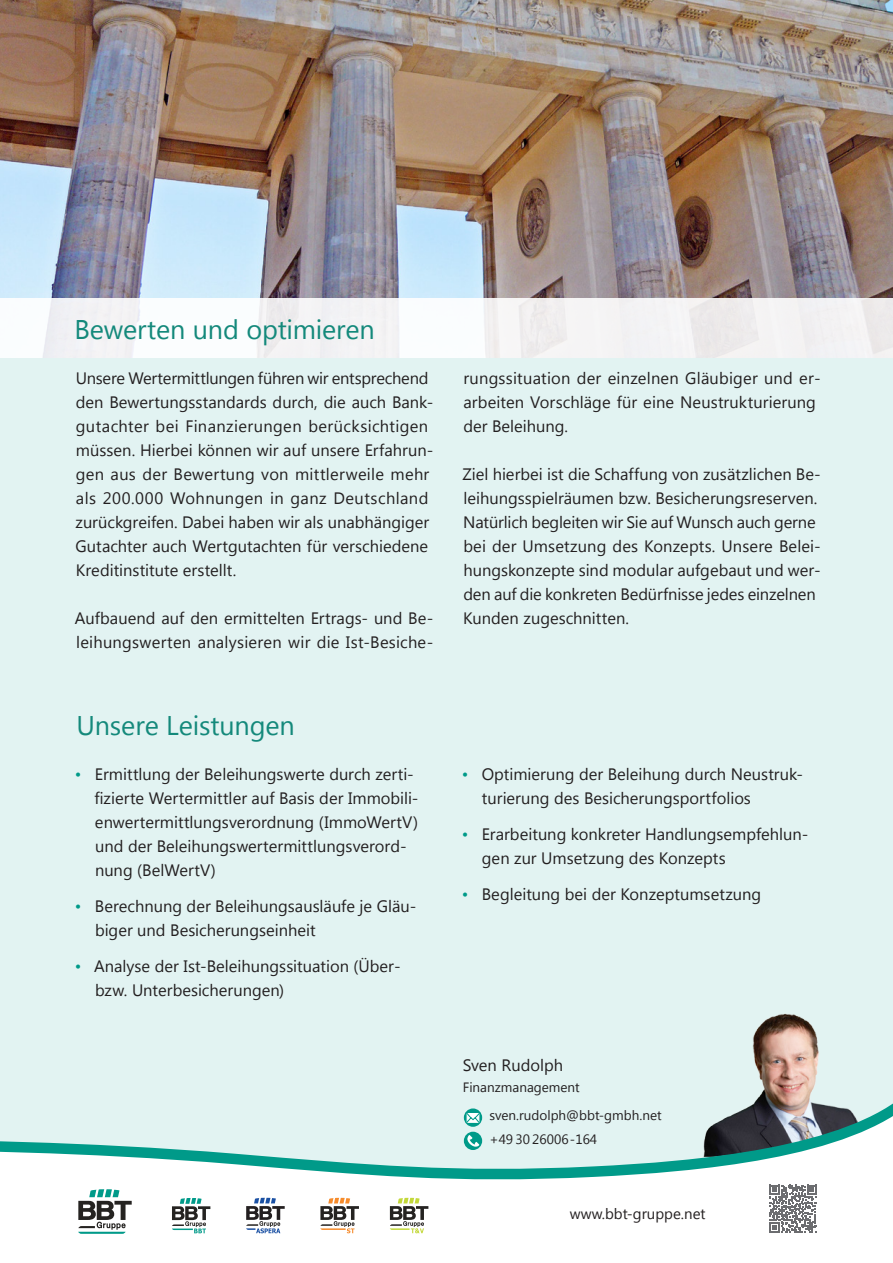
<style>
.page{position:relative;width:893px;height:1263px;background:#fff}
.page>*{position:absolute;margin:0;border:0;box-sizing:border-box;transform-origin:0 0}
.Headline_18_pt{font:27px "Segoe UI";letter-spacing:-.005em;color:#14897b}
.Fließtext{font:16.5px/24px "Segoe UI";color:#231f20}
.t1{font:15px "Segoe UI";color:#231f20}
.t2{font:13.5px "Segoe UI";color:#231f20}
.s1{color:#009a89}
</style>
<div class="page">
<div style="left:0;top:311px;width:893px;height:887px;background:#e2f3f2"></div>
<svg style="left:0;top:1181px;width:893px;height:53px"></svg>
<svg style="left:78px;top:1189px;width:54px;height:45px"></svg>
<svg style="left:246px;top:1198px;width:39px;height:35px"></svg>
<svg style="left:320px;top:1198px;width:39px;height:35px"></svg>
<svg style="left:390px;top:1198px;width:38px;height:35px"></svg>
<svg style="left:172px;top:1198px;width:38px;height:35px"></svg>
<svg style="left:0;top:1013px;width:893px;height:168px"></svg>
<img style="left:0;top:0;width:893px;height:298px">
<div style="left:0;top:298px;width:893px;height:59px;background:#f4f3f5"></div>
<svg style="left:769px;top:1185px;width:48px;height:47px"></svg>
<p class="Headline_18_pt" style="left:74px;top:311px;width:302px">Bewerten und optimieren</p>
<p class="Fließtext" style="left:75px;top:365px;width:359px">Unsere Wertermittlungen führen wir entsprechend den Bewertungsstandards durch, die auch Bank&shy;gutachter bei Finanzierungen berücksichtigen müssen. Hierbei können wir auf unsere Erfahrun&shy;gen aus der Bewertung von mittlerweile mehr als 200.000 Wohnungen in ganz Deutschland zurückgreifen. Dabei haben wir als unabhängiger Gutachter auch Wertgutachten für verschiedene Kreditinstitute erstellt.</p>
<p class="Fließtext" style="left:75px;top:605px;width:360px">Aufbauend auf den ermittelten Ertrags- und Be&shy;leihungswerten analysieren wir die Ist-Besiche-</p>
<p class="Headline_18_pt" style="left:77px;top:707px;width:220px">Unsere Leistungen</p>
<p class="Fließtext" style="left:94px;top:761px;width:326px;text-indent:-20px"><span class="s1">•</span> Ermittlung der Beleihungswerte durch zerti&shy;fizierte Wertermittler auf Basis der Immobili&shy;enwertermittlungsverordnung (ImmoWertV) und der Beleihungswertermittlungsverord&shy;nung (BelWertV)</p>
<p class="Fließtext" style="left:95px;top:893px;width:323px;text-indent:-20px"><span class="s1">•</span> Berechnung der Beleihungsausläufe je Gläu&shy;biger und Besicherungseinheit</p>
<p class="Fließtext" style="left:95px;top:953px;width:307px;text-indent:-20px"><span class="s1">•</span> Analyse der Ist-Beleihungssituation (Über&shy;bzw. Unterbesicherungen)</p>
<p class="Fließtext" style="left:463px;top:365px;width:359px">rungssituation der einzelnen Gläubiger und er&shy;arbeiten Vorschläge für eine Neustrukturierung der Beleihung.</p>
<p class="Fließtext" style="left:462px;top:461px;width:360px">Ziel hierbei ist die Schaffung von zusätzlichen Be&shy;leihungsspielräumen bzw. Besicherungsreserven.</p>
<p class="Fließtext" style="left:463px;top:509px;width:359px">Natürlich begleiten wir Sie auf Wunsch auch gerne bei der Umsetzung des Konzepts. Unsere Belei&shy;hungskonzepte sind modular aufgebaut und wer&shy;den auf die konkreten Bedürfnisse jedes einzelnen Kunden zugeschnitten.</p>
<p class="Fließtext" style="left:482px;top:761px;width:323px;text-indent:-20px"><span class="s1">•</span> Optimierung der Beleihung durch Neustruk&shy;turierung des Besicherungsportfolios</p>
<p class="Fließtext" style="left:482px;top:821px;width:328px;text-indent:-20px"><span class="s1">•</span> Erarbeitung konkreter Handlungsempfehlun&shy;gen zur Umsetzung des Konzepts</p>
<p class="Fließtext" style="left:462px;top:881px;width:301px"><span class="s1">•</span> Begleitung bei der Konzeptumsetzung</p>
<p class="Fließtext" style="left:463px;top:1052px;width:102px">Sven Rudolph</p>
<p class="t2" style="left:463px;top:1077px;width:119px">Finanzmanagement</p>
<p class="t2" style="left:489px;top:1106px;width:174px">sven.rudolph@bbt-gmbh.net</p>
<p class="t2" style="left:489px;top:1130px;width:109px">+49 30 26006-164</p>
<p class="t1" style="left:570px;top:1203px;width:137px">www.bbt-gruppe.net</p>
</div>
